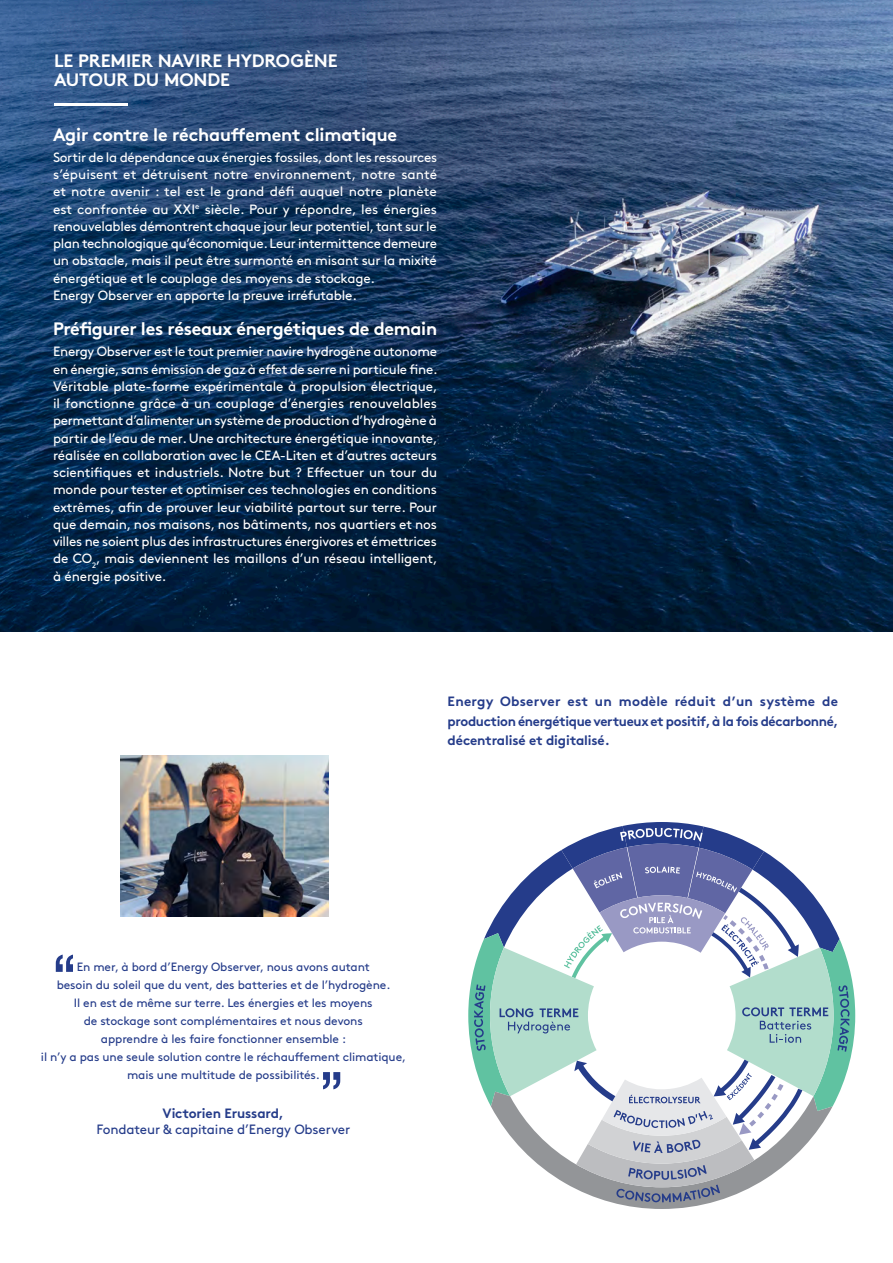
<style>
.page{position:relative;width:893px;height:1263px;background:#fff}
.page>*{position:absolute;margin:0;border:0;box-sizing:border-box;transform-origin:0 0}
.Style_de_paragraphe{font:60px "Bangla Sangam MN";color:#253c8a}
.Style_de_paragraphe-2{font:700 18px/19.5px "Brown";letter-spacing:-.01em;color:#fff}
.Style_de_paragraphe-3{font:13.5px/17.2px "Brown";letter-spacing:-.015em;color:#fff;text-align:justify}
.Style_de_paragraphe-4{font:700 13.5px/19.5px "Brown";letter-spacing:-.01em;color:#253c8a;text-align:justify}
.Style_de_paragraphe-5{font:13.5px "Brown";letter-spacing:-.01em;color:#253c8a}
.Style_de_paragraphe-6{font:12px/18px "Brown";letter-spacing:-.01em;color:#253c8a;text-align:center}
</style>
<div class="page">
<img style="left:120px;top:756px;width:208px;height:160px">
<img style="left:0;top:0;width:893px;height:632px">
<hr style="left:54px;top:103px;width:73px;height:3px;background:#fff">
<svg style="left:468px;top:822px;width:387px;height:387px"></svg>
<p class="Style_de_paragraphe-2" style="left:54px;top:49px;width:285px">LE PREMIER NAVIRE HYDROGÈNE<br>AUTOUR DU MONDE</p>
<p class="Style_de_paragraphe-2" style="left:53px;top:123px;width:346px">Agir contre le réchauffement climatique</p>
<p class="Style_de_paragraphe-3" style="left:53px;top:147px;width:386px">Sortir de la dépendance aux énergies fossiles, dont les ressources s’épuisent et détruisent notre environnement, notre santé et notre avenir : tel est le grand défi auquel notre planète est confrontée au XXI<sup>e</sup> siècle. Pour y répondre, les énergies renouvelables démontrent chaque jour leur potentiel, tant sur le plan technologique qu’économique. Leur intermittence demeure un obstacle, mais il peut être surmonté en misant sur la mixité énergétique et le couplage des moyens de stockage.</p>
<p class="Style_de_paragraphe-3" style="left:53px;top:285px;width:305px">Energy Observer en apporte la preuve irréfutable.</p>
<p class="Style_de_paragraphe-2" style="left:53px;top:317px;width:386px">Préfigurer les réseaux énergétiques de demain</p>
<p class="Style_de_paragraphe-3" style="left:53px;top:342px;width:386px">Energy Observer est le tout premier navire hydrogène autonome en énergie, sans émission de gaz à effet de serre ni particule fine.<br>Véritable plate-forme expérimentale à propulsion électrique, il fonctionne grâce à un couplage d’énergies renouvelables permettant d’alimenter un système de production d’hydrogène à partir de l’eau de mer. Une architecture énergétique innovante, réalisée en collaboration avec le CEA-Liten et d’autres acteurs scientifiques et industriels. Notre but ? Effectuer un tour du monde pour tester et optimiser ces technologies en conditions extrêmes, afin de prouver leur viabilité partout sur terre. Pour que demain, nos maisons, nos bâtiments, nos quartiers et nos villes ne soient plus des infrastructures énergivores et émettrices de CO<sub>2</sub>, mais deviennent les maillons d’un réseau intelligent, à énergie positive.</p>
<p class="Style_de_paragraphe-4" style="left:448px;top:690px;width:392px">Energy Observer est un modèle réduit d’un système de production énergétique vertueux et positif, à la fois décarbonné, décentralisé et digitalisé.</p>
<p class="Style_de_paragraphe" style="left:52px;top:939px;width:26px">“</p>
<p class="Style_de_paragraphe-6" style="left:77px;top:957px;width:295px">En mer, à bord d’Energy Observer, nous avons autant</p>
<p class="Style_de_paragraphe-6" style="left:57px;top:975px;width:335px">besoin du soleil que du vent, des batteries et de l’hydrogène.</p>
<p class="Style_de_paragraphe-6" style="left:74px;top:993px;width:300px">Il en est de même sur terre. Les énergies et les moyens</p>
<p class="Style_de_paragraphe-6" style="left:84px;top:1011px;width:281px">de stockage sont complémentaires et nous devons</p>
<p class="Style_de_paragraphe-6" style="left:101px;top:1029px;width:247px">apprendre à les faire fonctionner ensemble :</p>
<p class="Style_de_paragraphe-6" style="left:41px;top:1047px;width:367px">il n’y a pas une seule solution contre le réchauffement climatique, mais une multitude de possibilités.</p>
<p class="Style_de_paragraphe-4" style="left:163px;top:1102px;width:123px">Victorien Erussard,</p>
<p class="Style_de_paragraphe-5" style="left:96px;top:1119px;width:255px">Fondateur &amp; capitaine d’Energy Observer</p>
<p class="Style_de_paragraphe" style="left:319px;top:1055px;width:26px">”</p>
</div>
